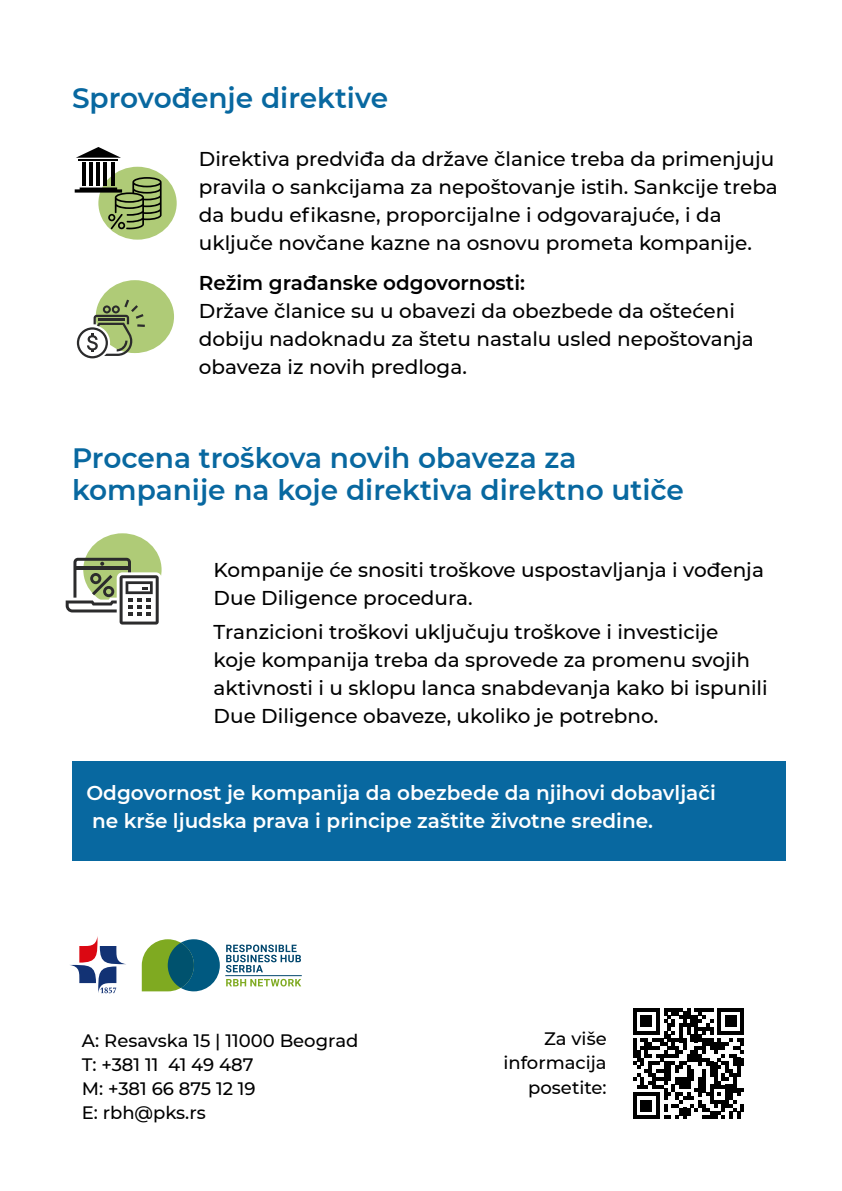
<style>
.page{position:relative;width:842px;height:1191px;background:#fff}
.page>*{position:absolute;margin:0;border:0;box-sizing:border-box;transform-origin:0 0}
.t1{font:600 28px/32px "Montserrat";color:#0868a0}
.t2{font:500 20px/28px "Montserrat";color:#000}
.t3{font:600 20px/28px "Montserrat";color:#fff}
.t4{font:600 20px "Montserrat";color:#000}
.t5{font:500 18px/24px "Montserrat";color:#000;text-align:right}
</style>
<div class="page">
<div style="left:72px;top:761px;width:714px;height:100px;background:#0868a0"></div>
<div style="left:98px;top:167px;width:79px;height:73px;background:#afcb77;border-radius:50%"></div>
<div style="left:96px;top:280px;width:78px;height:73px;background:#afcb77;border-radius:50%"></div>
<div style="left:83px;top:533px;width:79px;height:73px;background:#afcb77;border-radius:50%"></div>
<hr style="left:82px;top:163px;width:3px;height:23px;background:#000">
<hr style="left:89px;top:163px;width:4px;height:23px;background:#000">
<hr style="left:96px;top:163px;width:4px;height:23px;background:#000">
<hr style="left:103px;top:163px;width:4px;height:23px;background:#000">
<hr style="left:111px;top:163px;width:4px;height:23px;background:#000">
<hr style="left:78px;top:159px;width:40px;height:2px;background:#000">
<svg style="left:76px;top:147px;width:45px;height:11px"></svg>
<svg style="left:75px;top:177px;width:87px;height:52px"></svg>
<svg style="left:117px;top:572px;width:45px;height:55px"></svg>
<svg style="left:65px;top:558px;width:94px;height:66px"></svg>
<svg style="left:77px;top:300px;width:68px;height:58px"></svg>
<svg style="left:226px;top:979px;width:75px;height:7px"></svg>
<hr style="left:225px;top:975px;width:77px;height:1px;background:#00466d">
<svg style="left:142px;top:939px;width:78px;height:52px"></svg>
<div style="left:168px;top:942px;width:26px;height:46px;background:#00526e;border-radius:50%"></div>
<svg style="left:226px;top:944px;width:75px;height:28px"></svg>
<svg style="left:70px;top:936px;width:56px;height:57px"></svg>
<svg style="left:633px;top:1008px;width:111px;height:111px"></svg>
<h1 class="t1" style="left:72px;top:80px;width:318px">Sprovođenje direktive</h1>
<p class="t2" style="left:199px;top:144px;width:581px">Direktiva predviđa da države članice treba da primenjuju pravila o sankcijama za nepoštovanje istih. Sankcije treba da budu efikasne, proporcijalne i odgovarajuće, i da uključe novčane kazne na osnovu prometa kompanije.</p>
<p class="t4" style="left:199px;top:268px;width:328px">Režim građanske odgovornosti:</p>
<p class="t2" style="left:199px;top:296px;width:557px">Države članice su u obavezi da obezbede da oštećeni dobiju nadoknadu za štetu nastalu usled nepoštovanja obaveza iz novih predloga.</p>
<h1 class="t1" style="left:72px;top:440px;width:613px">Procena troškova novih obaveza za kompanije na koje direktiva direktno utiče</h1>
<p class="t2" style="left:214px;top:555px;width:552px">Kompanije će snositi troškove uspostavljanja i vođenja<br>Due Diligence procedura.</p>
<p class="t2" style="left:214px;top:617px;width:556px">Tranzicioni troškovi uključuju troškove i investicije<br>koje kompanija treba da sprovede za promenu svojih aktivnosti i u sklopu lanca snabdevanja kako bi ispunili Due Diligence obaveze, ukoliko je potrebno.</p>
<p class="t3" style="left:86px;top:778px;width:631px">Odgovornost je kompanija da obezbede da njihovi dobavljači ne krše ljudska prava i principe zaštite životne sredine.</p>
<p class="t5" style="left:82px;top:1028px;width:278px;text-align:left">A: Resavska 15 | 11000 Beograd<br>Т: +381 11 41 49 487<br>М: +381 66 875 12 19<br>E: rbh@pks.rs</p>
<p class="t5" style="left:503px;top:1026px;width:105px">Za više informacija posetite:</p>
</div>
